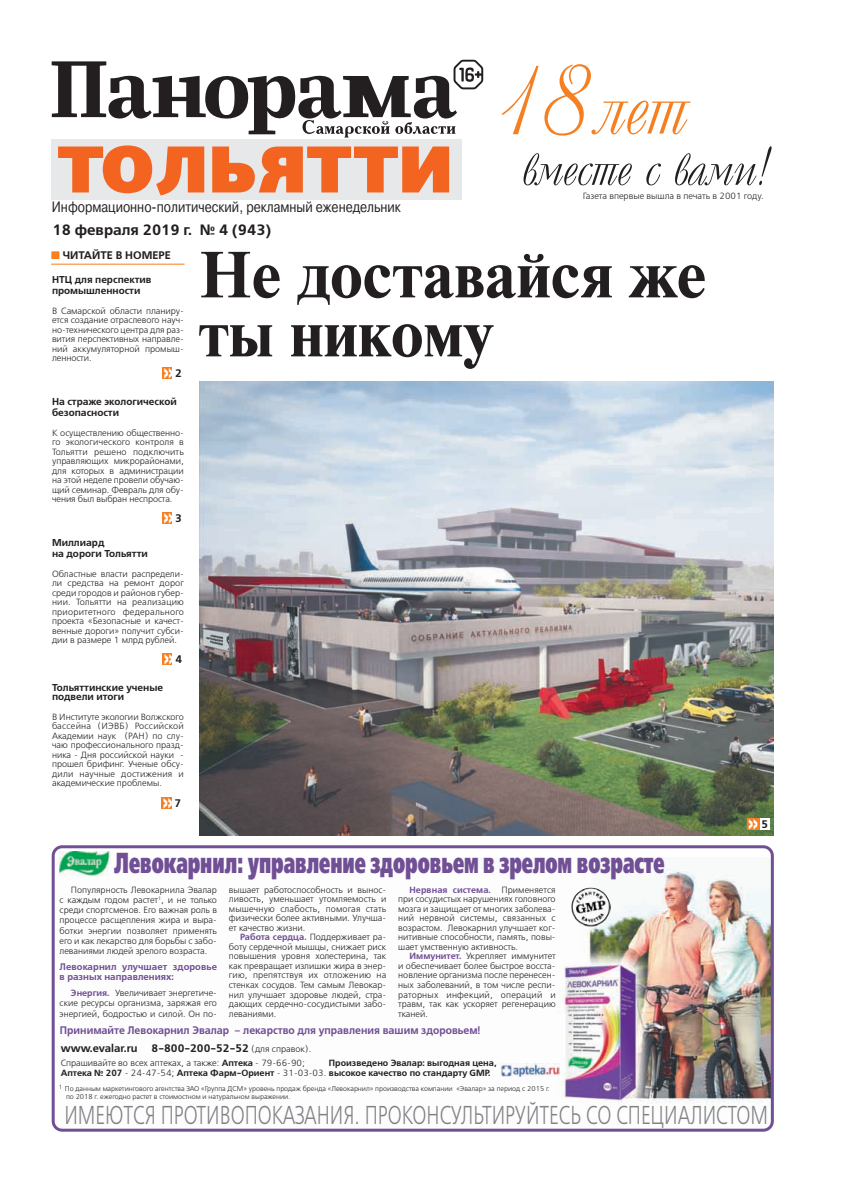
<style>
.page{position:relative;width:841px;height:1190px;background:#fff}
.page>*{position:absolute;margin:0;border:0;box-sizing:border-box;transform-origin:0 0}
.t1{font:85px "Decor C";color:#f57f21}
.t2{font:700 65px/59px "Newton C";color:#231f20}
.t3{font:55px "Decor C";color:#231f20}
.t4{font:28.9px "Free Set Black C";color:#704f95;scale:.61 1}
.t5{font:25.8px "Free Set C";color:#808285;scale:.73 1}
.t6{font:700 25px "Pragmatica C";color:#fff}
.t7{font:15px "Pragmatica C";color:#231f20;scale:.82 1}
.t8{font:700 15px "Free Set C";color:#231f20}
.t9{font:700 11px "Free Set C";color:#704f95;scale:.95 1}
.t10{font:700 11px "Free Set C";color:#231f20}
.t11{font:700 10px/11px "Free Set C";color:#231f20}
.t12{font:700 9.5px/10.2px "Free Set C";color:#704f95}
.t13{font:9px/9.5px "Free Set C";color:#231f20;text-align:justify}
.t14{font:700 9px/9.5px "Free Set C";color:#231f20}
.t15{font:7px/8px "Free Set C";color:#231f20}
.s1{font-size:100px}
.s2{color:#f57f21}
.s3{font-weight:700;color:#704f95}
.s4{font-weight:400;font-size:9px}
.s5{font-weight:400}
</style>
<div class="page">
<img style="left:199px;top:381px;width:575px;height:454px">
<div style="left:51px;top:139px;width:411px;height:61px;background:#e7e8e9"></div>
<svg style="left:58px;top:145px;width:146px;height:50px"></svg>
<svg style="left:212px;top:147px;width:237px;height:45px"></svg>
<svg style="left:52px;top:60px;width:431px;height:78px"></svg>
<hr style="left:51px;top:264px;width:134px;height:1px;background:#f57f21">
<div style="left:162px;top:367px;width:12px;height:12px;background:#f57f21"></div>
<div style="left:172px;top:367px;width:13px;height:12px;background:#fff"></div>
<div style="left:162px;top:512px;width:13px;height:12px;border:1px solid #f57f21"></div>
<div style="left:162px;top:513px;width:13px;height:11px;background:#f57f21"></div>
<div style="left:173px;top:512px;width:12px;height:12px;background:#fff"></div>
<div style="left:162px;top:654px;width:13px;height:11px;border:1px solid #f57f21"></div>
<div style="left:163px;top:654px;width:12px;height:11px;background:#f57f21"></div>
<div style="left:173px;top:654px;width:12px;height:11px;background:#fff"></div>
<div style="left:162px;top:797px;width:12px;height:12px;background:#f57f21"></div>
<div style="left:172px;top:797px;width:12px;height:12px;background:#fff"></div>
<div style="left:757px;top:819px;width:13px;height:11px;background:#fff"></div>
<div style="left:747px;top:819px;width:12px;height:11px;background:#f57f21"></div>
<img style="left:52px;top:845px;width:722px;height:287px">
<svg style="left:571px;top:888px;width:40px;height:40px"></svg>
<img style="left:571px;top:888px;width:39px;height:39px;border-radius:50%">
<img style="left:60px;top:852px;width:51px;height:26px">
<img style="left:500px;top:1064px;width:59px;height:12px">
<h1 class="t1" style="left:491px;top:70px;width:199px"><span class="s1">18</span>лет</h1>
<h3 class="t3" style="left:523px;top:144px;width:248px">вместе с вами!</h3>
<p class="t13" style="left:583px;top:192px;width:182px">Газета впервые вышла в печать в 2001 году.</p>
<h3 class="t7" style="left:52px;top:202px;width:427px">Информационно-политический, рекламный еженедельник</h3>
<h3 class="t8" style="left:52px;top:224px;width:220px">18 февраля 2019 г. № 4 (943)</h3>
<p class="t10" style="left:51px;top:251px;width:121px"><span class="s2">■</span> ЧИТАЙТЕ В НОМЕРЕ</p>
<h2 class="t2" style="left:199px;top:250px;width:509px">Не доставайся же ты никому</h2>
<p class="t11" style="left:52px;top:275px;width:101px">НТЦ для перспектив промышленности</p>
<p class="t13" style="left:52px;top:307px;width:133px">В Самарской области планиру&shy;ется создание отраслевого науч&shy;но-технического центра для раз&shy;вития перспективных направле&shy;ний аккумуляторной промыш&shy;ленности.</p>
<p class="t11" style="left:52px;top:397px;width:126px">На страже экологической безопасности</p>
<p class="t13" style="left:52px;top:429px;width:133px">К осуществлению общественно&shy;го экологического контроля в Тольятти решено подключить управляющих микрорайонами, для которых в администрации на этой неделе провели обучаю&shy;щий семинар. Февраль для обу&shy;чения был выбран неспроста.</p>
<p class="t11" style="left:52px;top:538px;width:97px">Миллиард<br>на дороги Тольятти</p>
<p class="t13" style="left:52px;top:570px;width:133px">Областные власти распредели&shy;ли средства на ремонт дорог среди городов и районов губер&shy;нии. Тольятти на реализацию приоритетного федерального проекта «Безопасные и качест&shy;венные дороги» получит субси&shy;дии в размере 1 млрд рублей.</p>
<p class="t11" style="left:52px;top:683px;width:113px;line-height:9.5px">Тольяттинские ученые подвели итоги</p>
<p class="t13" style="left:52px;top:713px;width:133px">В Институте экологии Волжского бассейна (ИЭВБ) Российской Академии наук (РАН) по слу&shy;чаю профессионального празд&shy;ника - Дня российской науки - прошел брифинг. Ученые обсу&shy;дили научные достижения и академические проблемы.</p>
<h3 class="t6" style="left:162px;top:362px;width:13px">»</h3>
<p class="t10" style="left:175px;top:369px;width:8px">2</p>
<h3 class="t6" style="left:163px;top:507px;width:13px">»</h3>
<p class="t10" style="left:175px;top:514px;width:8px">3</p>
<h3 class="t6" style="left:163px;top:648px;width:13px">»</h3>
<p class="t10" style="left:175px;top:655px;width:8px">4</p>
<h3 class="t6" style="left:162px;top:792px;width:13px">»</h3>
<p class="t10" style="left:175px;top:799px;width:8px">7</p>
<h3 class="t4" style="left:114px;top:851px;width:904px">Левокарнил: управление здоровьем в зрелом возрасте</h3>
<p class="t13" style="left:60px;top:885px;width:159px;line-height:10.2px;text-indent:11px">Популярность Левокарнила Эвалар с каждым годом растет<sup>1</sup>, и не только среди спортсменов. Его важная роль в процессе расщепления жира и выра&shy;ботки энергии позволяет применять его и как лекарство для борьбы с забо&shy;леваниями людей зрелого возраста.</p>
<p class="t12" style="left:60px;top:962px;width:159px">Левокарнил улучшает здоровье в разных направлениях:</p>
<p class="t13" style="left:60px;top:989px;width:159px;line-height:10.2px;text-indent:11px"><span class="s3">Энергия.</span> Увеличивает энергетиче&shy;ские ресурсы организма, заряжая его энергией, бодростью и силой. Он по-</p>
<p class="t13" style="left:229px;top:886px;width:159px">вышает работоспособность и вынос&shy;ливость, уменьшает утомляемость и мышечную слабость, помогая стать физически более активными. Улучша&shy;ет качество жизни.</p>
<p class="t13" style="left:229px;top:933px;width:159px;text-indent:11px"><span class="s3">Работа сердца.</span> Поддерживает ра&shy;боту сердечной мышцы, снижает риск повышения уровня холестерина, так как превращает излишки жира в энер&shy;гию, препятствуя их отложению на стенках сосудов. Тем самым Левокар&shy;нил улучшает здоровье людей, стра&shy;дающих сердечно-сосудистыми забо&shy;леваниями.</p>
<p class="t13" style="left:398px;top:886px;width:159px;text-indent:11px"><span class="s3">Нервная система.</span> Применяется при сосудистых нарушениях головного мозга и защищает от многих заболева&shy;ний нервной системы, связанных с возрастом. Левокарнил улучшает ког&shy;нитивные способности, память, повы&shy;шает умственную активность.</p>
<p class="t13" style="left:398px;top:952px;width:159px;text-indent:11px"><span class="s3">Иммунитет.</span> Укрепляет иммунитет и обеспечивает более быстрое восста&shy;новление организма после перенесен&shy;ных заболеваний, в том числе респи&shy;раторных инфекций, операций и травм, так как ускоряет регенерацию тканей.</p>
<p class="t9" style="left:60px;top:1026px;width:444px">Принимайте Левокарнил Эвалар – лекарство для управления вашим здоровьем!</p>
<h3 class="t6" style="left:747px;top:813px;width:13px">»</h3>
<p class="t10" style="left:761px;top:820px;width:8px">5</p>
<p class="t10" style="left:61px;top:1044px;width:78px">www.evalar.ru</p>
<p class="t10" style="left:152px;top:1044px;width:161px">8-800-200-52-52 <span class="s4">(для справок).</span></p>
<p class="t14" style="left:61px;top:1059px;width:431px"><span class="s5">Спрашивайте во всех аптеках, а также:</span> Аптека <span class="s5">- 79-66-90;<br></span>Аптека № 207 <span class="s5">- 24-47-54;</span> Аптека Фарм-Ориент <span class="s5">- 31-03-03.</span> высокое качество по стандарту GMP.</p>
<p class="t14" style="left:329px;top:1059px;width:169px">Произведено Эвалар: выгодная цена,</p>
<p class="t15" style="left:66px;top:1086px;width:485px;text-indent:-7px"><sup>1</sup> По данным маркетингового агентства ЗАО «Группа ДСМ» уровень продаж бренда «Левокарнил» производства компании «Эвалар» за период с 2015 г. по 2018 г. ежегодно растет в стоимостном и натуральном выражении.</p>
<h3 class="t5" style="left:64px;top:1105px;width:965px">ИМЕЮТСЯ ПРОТИВОПОКАЗАНИЯ. ПРОКОНСУЛЬТИРУЙТЕСЬ СО СПЕЦИАЛИСТОМ</h3>
</div>
